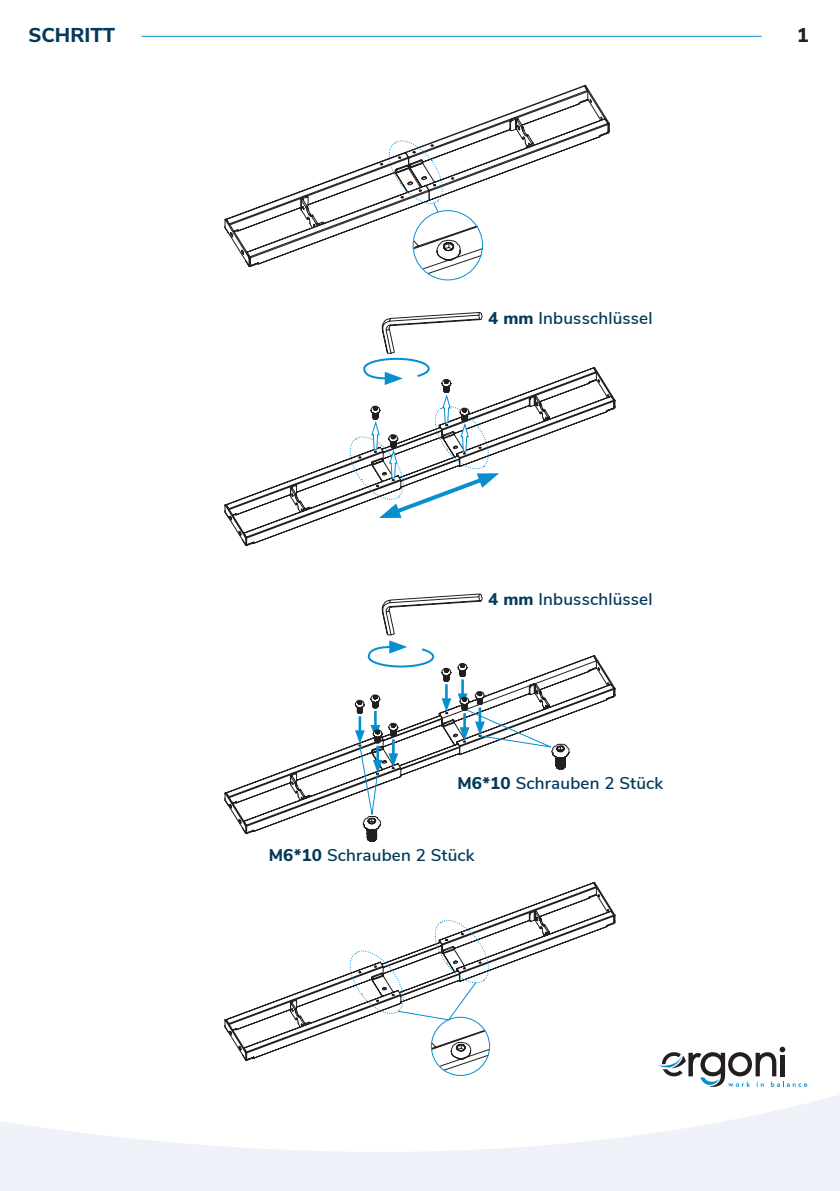
<style>
.page{position:relative;width:840px;height:1191px;background:#fff}
.page>*{position:absolute;margin:0;border:0;box-sizing:border-box;transform-origin:0 0}
.t1{font:800 20px "Nunito Sans";color:#033a5a}
.t2{font:800 20px "Nunito Sans";color:#231f20}
.Beschreibungstext_8_5_Pt{font:600 17px "Nunito Sans";letter-spacing:.01em;color:#033a5a}
.s1{font-weight:800}
</style>
<div class="page">
<hr style="left:141px;top:36px;width:620px;height:1px;background:#078ed0">
<svg style="left:0;top:1083px;width:839px;height:108px;fill:#f4f7fa"></svg>
<svg style="left:658px;top:1046px;width:148px;height:41px"></svg>
<svg style="left:420px;top:267px;width:56px;height:7px"></svg>
<svg style="left:224px;top:85px;width:384px;height:182px"></svg>
<svg style="left:224px;top:459px;width:123px;height:87px"></svg>
<div style="left:412px;top:210px;width:70px;height:70px;border:1px solid #078ed0;border-radius:50%"></div>
<svg style="left:386px;top:137px;width:59px;height:76px"></svg>
<svg style="left:347px;top:312px;width:268px;height:206px"></svg>
<svg style="left:224px;top:744px;width:130px;height:90px"></svg>
<svg style="left:435px;top:1061px;width:51px;height:10px"></svg>
<svg style="left:224px;top:974px;width:267px;height:87px"></svg>
<div style="left:430px;top:1016px;width:60px;height:60px;border:1px solid #078ed0;border-radius:50%"></div>
<svg style="left:347px;top:881px;width:268px;height:139px"></svg>
<svg style="left:354px;top:593px;width:261px;height:248px"></svg>
<p class="t1" style="left:28px;top:21px;width:88px">SCHRITT</p>
<p class="t2" style="left:796px;top:21px;width:13px">1</p>
<p class="Beschreibungstext_8_5_Pt" style="left:488px;top:305px;width:166px"><span class="s1">4 mm</span> Inbusschlüssel</p>
<p class="Beschreibungstext_8_5_Pt" style="left:488px;top:587px;width:166px"><span class="s1">4 mm</span> Inbusschlüssel</p>
<p class="Beschreibungstext_8_5_Pt" style="left:457px;top:770px;width:207px"><span class="s1">M6*10</span> Schrauben 2 Stück</p>
<p class="Beschreibungstext_8_5_Pt" style="left:269px;top:842px;width:207px"><span class="s1">M6*10</span> Schrauben 2 Stück</p>
</div>
